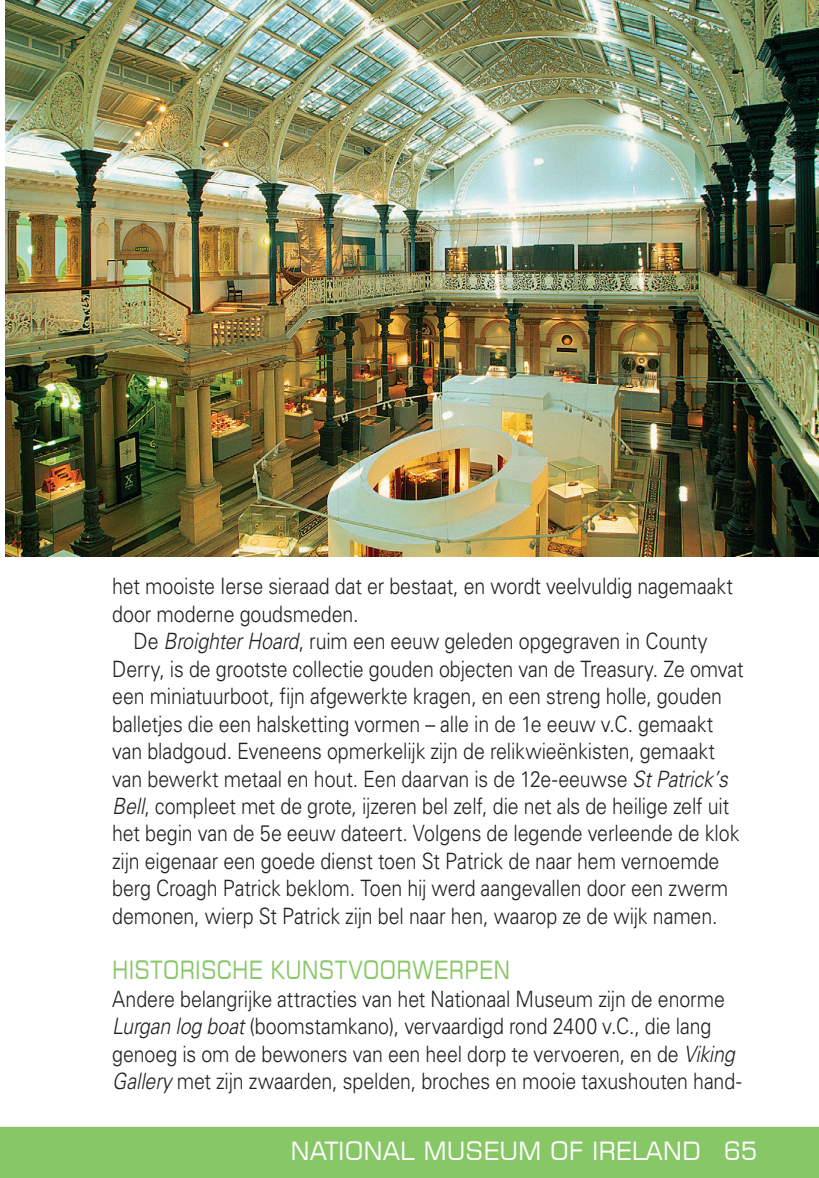
<style>
.page{position:relative;width:819px;height:1178px;background:#fff}
.page>*{position:absolute;margin:0;border:0;box-sizing:border-box;transform-origin:0 0}
.t1{font:25px "Square 721 BT";letter-spacing:.015em;color:#87c765;scale:.87 1}
.t2{font:25px "Square 721 BT";color:#fff}
.t3{font:300 22.5px/27.5px "Univers LT Std";letter-spacing:-.005em;color:#231f20;scale:.87 1}
.s1{font-style:italic}
</style>
<div class="page">
<div style="left:6px;top:1125px;width:812px;height:53px;background:#87c765"></div>
<div style="left:0;top:1125px;width:6px;height:53px;background:#87c765"></div>
<hr style="left:0;top:1124px;width:818px;height:3px;background:#fff">
<img style="left:6px;top:0;width:812px;height:556px">
<svg style="left:5px;top:0;width:2px;height:7px"></svg>
<p class="t3" style="left:112px;top:572px;width:714px">het mooiste Ierse sieraad dat er bestaat, en wordt veelvuldig nagemaakt door moderne goudsmeden.</p>
<p class="t3" style="left:112px;top:627px;width:727px;text-indent:21px">De <span class="s1">Broighter Hoard</span>, ruim een eeuw geleden opgegraven in County Derry, is de grootste collectie gouden objecten van de Treasury. Ze omvat een miniatuurboot, fijn afgewerkte kragen, en een streng holle, gouden balletjes die een halsketting vormen – alle in de 1e eeuw v.C. gemaakt van bladgoud. Eveneens opmerkelijk zijn de relikwieënkisten, gemaakt van bewerkt metaal en hout. Een daarvan is de 12e-eeuwse <span class="s1">St Patrick’s Bell</span>, compleet met de grote, ijzeren bel zelf, die net als de heilige zelf uit het begin van de 5e eeuw dateert. Volgens de legende verleende de klok zijn eigenaar een goede dienst toen St Patrick de naar hem vernoemde berg Croagh Patrick beklom. Toen hij werd aangevallen door een zwerm demonen, wierp St Patrick zijn bel naar hen, waarop ze de wijk namen.</p>
<p class="t1" style="left:112px;top:954px;width:459px">HISTORISCHE KUNSTVOORWERPEN</p>
<p class="t3" style="left:112px;top:985px;width:724px">Andere belangrijke attracties van het Nationaal Museum zijn de enorme <span class="s1">Lurgan log boat</span> (boomstamkano), vervaardigd rond 2400 v.C., die lang genoeg is om de bewoners van een heel dorp te vervoeren, en de <span class="s1">Viking Gallery</span> met zijn zwaarden, spelden, broches en mooie taxushouten hand-</p>
<p class="t2" style="left:290px;top:1135px;width:50px">NATION</p>
<p class="t2" style="left:382px;top:1135px;width:137px">AL MUSEUM</p>
<p class="t2" style="left:550px;top:1135px;width:131px">OF IRELAND</p>
<p class="t2" style="left:723px;top:1135px;width:35px">65</p>
</div>
